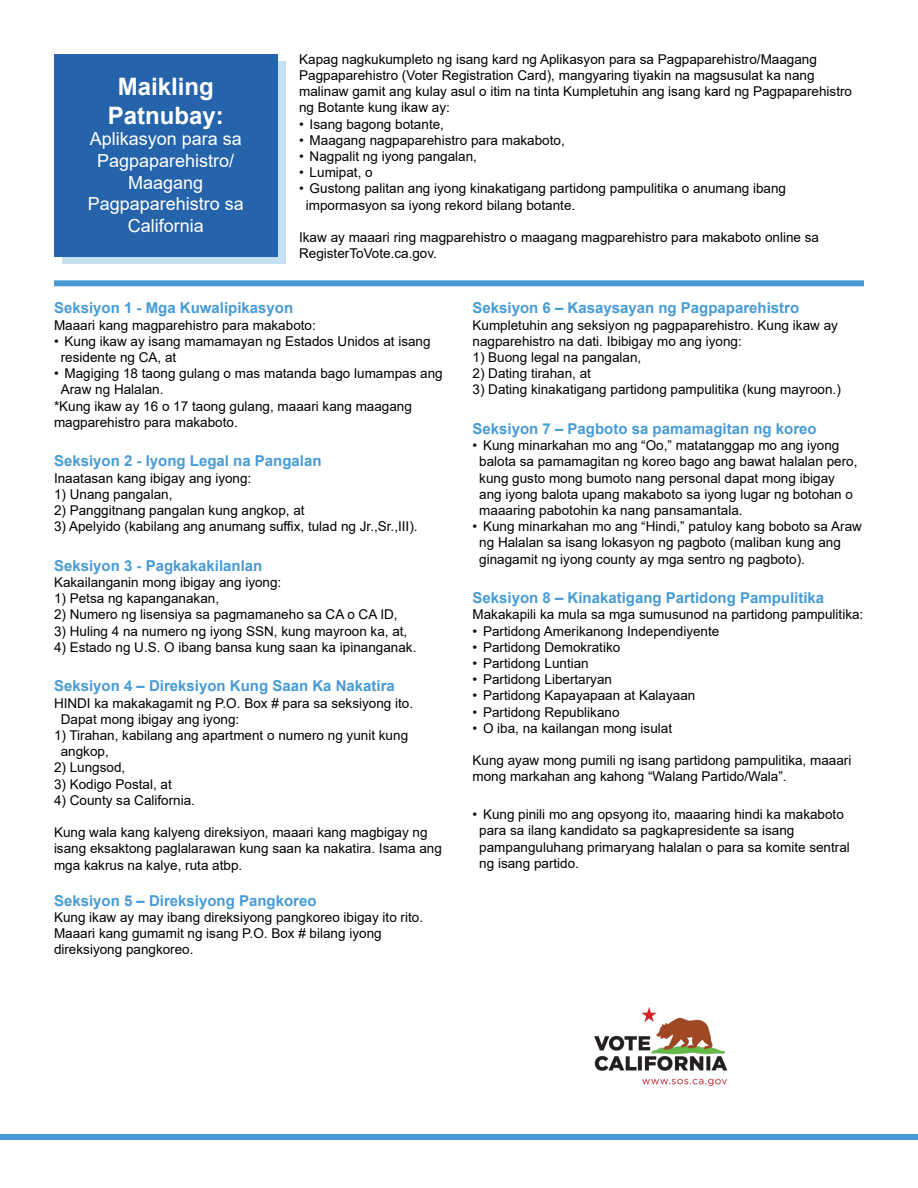
<style>
.page{position:relative;width:918px;height:1188px;background:#fff}
.page>*{position:absolute;margin:0;border:0;box-sizing:border-box;transform-origin:0 0}
.Body_Text{font:700 24px/28.8px "Arial";color:#fff;text-align:center}
.Body_Text-2{font:18px/21.6px "Arial";color:#fff;text-align:center}
.Sub_Head{font:700 15px "Arial";color:#489bd5}
.Body_Text-3{font:13.5px/16.2px "Arial";color:#000}
.Body_Number_Bullets{font:13.5px/16.2px "Arial";color:#000}
</style>
<div class="page">
<div style="left:63px;top:62px;width:223px;height:202px;background:#c8e1f2"></div>
<div style="left:54px;top:54px;width:224px;height:202px;background:#2564aa"></div>
<div style="left:54px;top:280px;width:810px;height:6px;background:#489bd5"></div>
<div style="left:0;top:1134px;width:918px;height:6px;background:#489bd5"></div>
<img style="left:594px;top:1007px;width:134px;height:79px">
<p class="Body_Text" style="left:108px;top:72px;width:118px">Maikling<br>Patnubay:</p>
<p class="Body_Text-2" style="left:88px;top:128px;width:158px">Aplikasyon para sa<br>Pagpaparehistro/<br>Maagang<br>Pagpaparehistro sa<br>California</p>
<p class="Body_Text-3" style="left:299px;top:51px;width:555px">Kapag nagkukumpleto ng isang kard ng Aplikasyon para sa Pagpaparehistro/Maagang Pagpaparehistro (Voter Registration Card), mangyaring tiyakin na magsusulat ka nang malinaw gamit ang kulay asul o itim na tinta Kumpletuhin ang isang kard ng Pagpaparehistro ng Botante kung ikaw ay:</p>
<p class="Body_Text-3" style="left:299px;top:116px;width:146px">• Isang bagong botante,</p>
<p class="Body_Text-3" style="left:299px;top:132px;width:267px">• Maagang nagpaparehistro para makaboto,</p>
<p class="Body_Text-3" style="left:299px;top:148px;width:179px">• Nagpalit ng iyong pangalan,</p>
<p class="Body_Text-3" style="left:299px;top:164px;width:75px">• Lumipat, o</p>
<p class="Body_Text-3" style="left:306px;top:181px;width:482px;text-indent:-7px">• Gustong palitan ang iyong kinakatigang partidong pampulitika o anumang ibang impormasyon sa iyong rekord bilang botante.</p>
<p class="Body_Text-3" style="left:299px;top:229px;width:521px">Ikaw ay maaari ring magparehistro o maagang magparehistro para makaboto online sa<br>RegisterToVote.ca.gov.</p>
<p class="Sub_Head" style="left:54px;top:298px;width:241px">Seksiyon 1 - Mga Kuwalipikasyon</p>
<p class="Body_Text-3" style="left:54px;top:317px;width:263px">Maaari kang magparehistro para makaboto:</p>
<p class="Body_Text-3" style="left:61px;top:333px;width:371px;text-indent:-7px">• Kung ikaw ay isang mamamayan ng Estados Unidos at isang residente ng CA, at</p>
<p class="Body_Text-3" style="left:61px;top:365px;width:383px;text-indent:-7px">• Magiging 18 taong gulang o mas matanda bago lumampas ang<br>Araw ng Halalan.</p>
<p class="Body_Text-3" style="left:54px;top:398px;width:359px">*Kung ikaw ay 16 o 17 taong gulang, maaari kang maagang magparehistro para makaboto.</p>
<p class="Sub_Head" style="left:54px;top:451px;width:269px">Seksiyon 2 - Iyong Legal na Pangalan</p>
<p class="Body_Text-3" style="left:54px;top:470px;width:199px">Inaatasan kang ibigay ang iyong:</p>
<p class="Body_Number_Bullets" style="left:54px;top:486px;width:120px">1) Unang pangalan,</p>
<p class="Body_Number_Bullets" style="left:54px;top:502px;width:252px">2) Panggitnang pangalan kung angkop, at</p>
<p class="Body_Number_Bullets" style="left:54px;top:518px;width:365px">3) Apelyido (kabilang ang anumang suffix, tulad ng Jr.,Sr.,III).</p>
<p class="Sub_Head" style="left:54px;top:555px;width:210px">Seksiyon 3 - Pagkakakilanlan</p>
<p class="Body_Text-3" style="left:54px;top:574px;width:229px">Kakailanganin mong ibigay ang iyong:</p>
<p class="Body_Number_Bullets" style="left:54px;top:590px;width:167px">1) Petsa ng kapanganakan,</p>
<p class="Body_Number_Bullets" style="left:54px;top:607px;width:345px">2) Numero ng lisensiya sa pagmamaneho sa CA o CA ID,</p>
<p class="Body_Number_Bullets" style="left:54px;top:623px;width:355px">3) Huling 4 na numero ng iyong SSN, kung mayroon ka, at,</p>
<p class="Body_Number_Bullets" style="left:54px;top:639px;width:364px">4) Estado ng U.S. O ibang bansa kung saan ka ipinanganak.</p>
<p class="Sub_Head" style="left:54px;top:676px;width:342px">Seksiyon 4 – Direksiyon Kung Saan Ka Nakatira</p>
<p class="Body_Number_Bullets" style="left:61px;top:695px;width:354px;text-indent:-7px">HINDI ka makakagamit ng P.O. Box # para sa seksiyong ito.<br>Dapat mong ibigay ang iyong:</p>
<p class="Body_Number_Bullets" style="left:61px;top:727px;width:349px;text-indent:-7px">1) Tirahan, kabilang ang apartment o numero ng yunit kung angkop,</p>
<p class="Body_Number_Bullets" style="left:54px;top:760px;width:73px">2) Lungsod,</p>
<p class="Body_Number_Bullets" style="left:54px;top:776px;width:119px">3) Kodigo Postal, at</p>
<p class="Body_Number_Bullets" style="left:54px;top:792px;width:143px">4) County sa California.</p>
<p class="Body_Text-3" style="left:54px;top:824px;width:389px">Kung wala kang kalyeng direksiyon, maaari kang magbigay ng isang eksaktong paglalarawan kung saan ka nakatira. Isama ang mga kakrus na kalye, ruta atbp.</p>
<p class="Sub_Head" style="left:54px;top:890px;width:264px">Seksiyon 5 – Direksiyong Pangkoreo</p>
<p class="Body_Text-3" style="left:54px;top:909px;width:371px">Kung ikaw ay may ibang direksiyong pangkoreo ibigay ito rito.</p>
<p class="Body_Text-3" style="left:54px;top:925px;width:329px">Maaari kang gumamit ng isang P.O. Box # bilang iyong direksiyong pangkoreo.</p>
<p class="Sub_Head" style="left:472px;top:298px;width:328px">Seksiyon 6 – Kasaysayan ng Pagpaparehistro</p>
<p class="Body_Text-3" style="left:472px;top:317px;width:367px">Kumpletuhin ang seksiyon ng pagpaparehistro. Kung ikaw ay nagparehistro na dati. Ibibigay mo ang iyong:</p>
<p class="Body_Number_Bullets" style="left:472px;top:349px;width:170px">1) Buong legal na pangalan,</p>
<p class="Body_Number_Bullets" style="left:472px;top:365px;width:120px">2) Dating tirahan, at</p>
<p class="Body_Number_Bullets" style="left:472px;top:382px;width:370px">3) Dating kinakatigang partidong pampulitika (kung mayroon.)</p>
<p class="Sub_Head" style="left:472px;top:418px;width:346px">Seksiyon 7 – Pagboto sa pamamagitan ng koreo</p>
<p class="Body_Text-3" style="left:479px;top:437px;width:380px;text-indent:-7px">• Kung minarkahan mo ang “Oo,” matatanggap mo ang iyong balota sa pamamagitan ng koreo bago ang bawat halalan pero, kung gusto mong bumoto nang personal dapat mong ibigay ang iyong balota upang makaboto sa iyong lugar ng botohan o maaaring pabotohin ka nang pansamantala.</p>
<p class="Body_Text-3" style="left:479px;top:518px;width:384px;text-indent:-7px">• Kung minarkahan mo ang “Hindi,” patuloy kang boboto sa Araw ng Halalan sa isang lokasyon ng pagboto (maliban kung ang ginagamit ng iyong county ay mga sentro ng pagboto).</p>
<p class="Sub_Head" style="left:472px;top:587px;width:353px">Seksiyon 8 – Kinakatigang Partidong Pampulitika</p>
<p class="Body_Text-3" style="left:472px;top:607px;width:392px">Makakapili ka mula sa mga sumusunod na partidong pampulitika:</p>
<p class="Body_Text-3" style="left:472px;top:623px;width:248px">• Partidong Amerikanong Independiyente</p>
<p class="Body_Text-3" style="left:472px;top:639px;width:149px">• Partidong Demokratiko</p>
<p class="Body_Text-3" style="left:472px;top:655px;width:118px">• Partidong Luntian</p>
<p class="Body_Text-3" style="left:472px;top:671px;width:141px">• Partidong Libertaryan</p>
<p class="Body_Text-3" style="left:472px;top:688px;width:224px">• Partidong Kapayapaan at Kalayaan</p>
<p class="Body_Text-3" style="left:472px;top:704px;width:149px">• Partidong Republikano</p>
<p class="Body_Text-3" style="left:472px;top:720px;width:201px">• O iba, na kailangan mong isulat</p>
<p class="Body_Text-3" style="left:472px;top:752px;width:380px">Kung ayaw mong pumili ng isang partidong pampulitika, maaari mong markahan ang kahong “Walang Partido/Wala”.</p>
<p class="Body_Text-3" style="left:479px;top:806px;width:372px;text-indent:-7px">• Kung pinili mo ang opsyong ito, maaaring hindi ka makaboto para sa ilang kandidato sa pagkapresidente sa isang pampanguluhang primaryang halalan o para sa komite sentral ng isang partido.</p>
</div>
